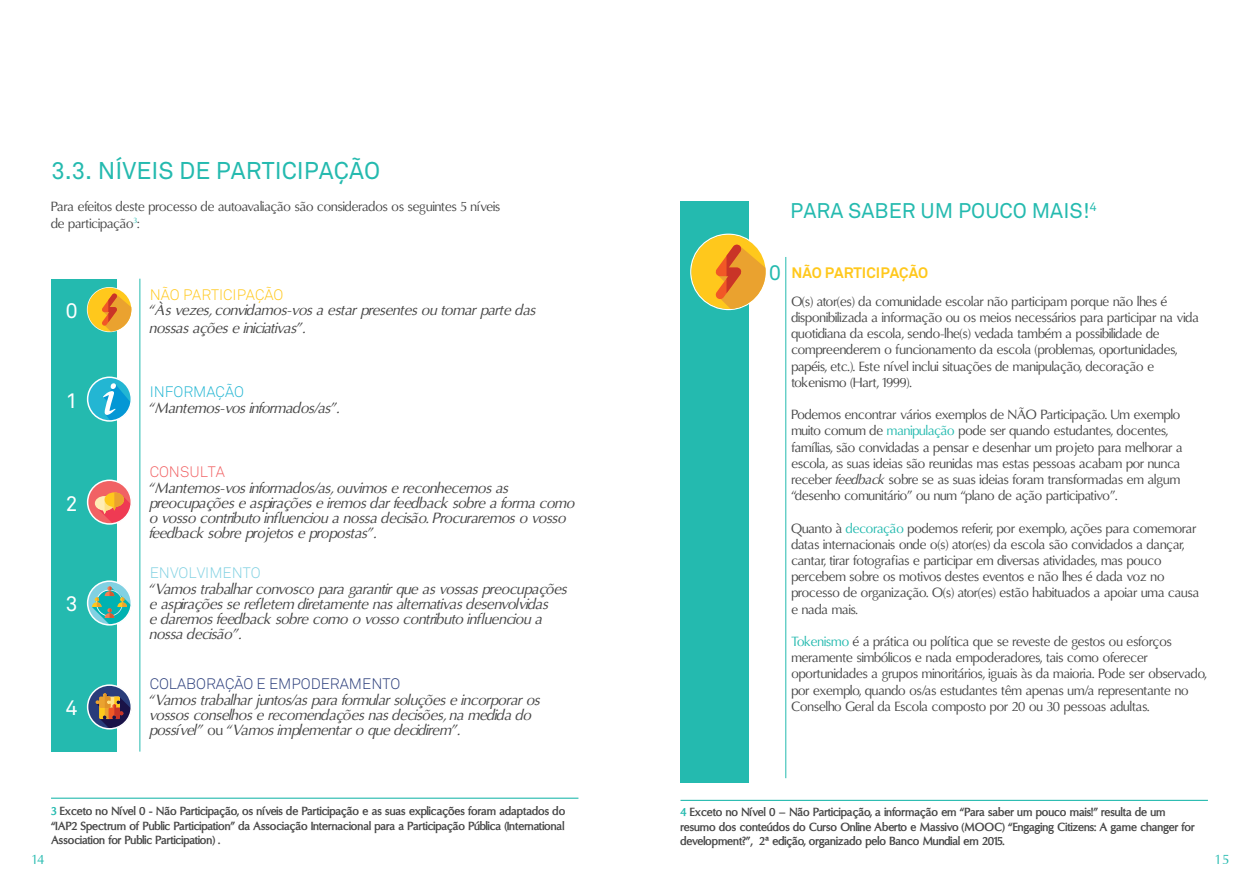
<style>
.page{position:relative;width:1259px;height:893px;background:#fff}
.page>*{position:absolute;margin:0;border:0;box-sizing:border-box;transform-origin:0 0}
.t1{font:24px "Akkurat";color:#24baaf}
.t2{font:21px "Akkurat";color:#24baaf}
.t3{font:21px "Akkurat";color:#fff}
.t4{font:italic 15px/15px "Oregon LDO";color:#464646}
.t5{font:300 15px "Akkurat";color:#293c7a}
.t6{font:300 15px "Akkurat";color:#ffc81c}
.t7{font:700 15px "Akkurat";color:#ffc81c}
.t8{font:300 15px "Akkurat";color:#81d1e2}
.t9{font:300 15px "Akkurat";color:#23b6d3}
.t10{font:300 15px "Akkurat";color:#f16264}
.t11{font:13.5px/16.2px "Oregon LDO";color:#464646}
.t12{font:13.5px "Optima";color:#24baaf}
.t13{font:700 12px/14.4px "Oregon LDO";color:#464646;text-align:justify}
.s1{font-style:normal}
.s2{color:#24baaf}
.s3{font-style:italic}
</style>
<div class="page">
<div style="left:51px;top:279px;width:66px;height:473px;background:#24baaf"></div>
<hr style="left:51px;top:798px;width:527px;height:1px;background:#24baaf">
<div style="left:87px;top:287px;width:45px;height:45px;border:2px solid #fff;border-radius:50%"></div>
<div style="left:88px;top:288px;width:43px;height:43px;background:#ffc81c;border-radius:50%"></div>
<svg style="left:102px;top:293px;width:30px;height:38px"></svg>
<div style="left:88px;top:377px;width:43px;height:44px;background:#23b6d3;border-radius:50%"></div>
<svg style="left:103px;top:383px;width:26px;height:36px"></svg>
<div style="left:88px;top:480px;width:43px;height:44px;background:#f16264;border-radius:50%"></div>
<svg style="left:95px;top:492px;width:34px;height:32px"></svg>
<svg style="left:88px;top:581px;width:43px;height:44px"></svg>
<svg style="left:92px;top:586px;width:37px;height:39px"></svg>
<div style="left:88px;top:685px;width:43px;height:44px;background:#293c7a;border-radius:50%"></div>
<svg style="left:95px;top:693px;width:34px;height:36px"></svg>
<div style="left:87px;top:377px;width:45px;height:45px;border:2px solid #fff;border-radius:50%"></div>
<div style="left:87px;top:479px;width:45px;height:46px;border:2px solid #fff;border-radius:50%"></div>
<div style="left:87px;top:580px;width:45px;height:46px;border:2px solid #fff;border-radius:50%"></div>
<div style="left:87px;top:684px;width:45px;height:45px;border:2px solid #fff;border-radius:50%"></div>
<hr style="left:139px;top:279px;width:1px;height:473px;background:#24baaf">
<div style="left:680px;top:201px;width:69px;height:581px;background:#24baaf"></div>
<hr style="left:680px;top:800px;width:528px;height:1px;background:#24baaf">
<div style="left:691px;top:235px;width:74px;height:74px;background:#ffc81c;border-radius:50%"></div>
<svg style="left:715px;top:244px;width:51px;height:65px"></svg>
<hr style="left:785px;top:257px;width:1px;height:521px;background:#24baaf">
<h1 class="t1" style="left:51px;top:156px;width:180px">3.3. NÍVEIS DE PAR</h1>
<h1 class="t1" style="left:262px;top:156px;width:120px">TICIPAÇÃO</h1>
<p class="t11" style="left:51px;top:199px;width:451px">Para efeitos deste processo de autoavaliação são considerados os seguintes 5 níveis de participação<sup>3</sup>:</p>
<h2 class="t3" style="left:66px;top:298px;width:13px">0</h2>
<h2 class="t3" style="left:66px;top:388px;width:13px">1</h2>
<h2 class="t3" style="left:66px;top:491px;width:13px">2</h2>
<h2 class="t3" style="left:66px;top:592px;width:13px">3</h2>
<h2 class="t3" style="left:66px;top:696px;width:13px">4</h2>
<p class="t6" style="left:150px;top:286px;width:135px">NÃO PARTICIPAÇÃO</p>
<p class="t4" style="left:150px;top:302px;width:388px;line-height:18px">“Às vezes, convidamos-vos a estar presentes ou tomar parte das nossas ações e iniciativas”.</p>
<p class="t9" style="left:150px;top:383px;width:96px">INFORMAÇÃO</p>
<p class="t4" style="left:150px;top:400px;width:191px">“Mantemos-vos informados/as”.</p>
<p class="t10" style="left:150px;top:463px;width:77px">CONSULTA</p>
<p class="t4" style="left:150px;top:481px;width:427px">“Mantemos-vos informados/as, ouvimos e reconhecemos as preocupações e aspirações e iremos dar feedback sobre a forma como o vosso contributo influenciou a nossa decisão. Procuraremos o vosso feedback sobre projetos e propostas”.</p>
<p class="t8" style="left:150px;top:564px;width:11px">ENVOLVIMENTO</p>
<p class="t4" style="left:150px;top:582px;width:419px">“Vamos trabalhar convosco para garantir que as vossas preocupações e aspirações se refletem diretamente nas alternativas desenvolvidas<br>e daremos feedback sobre como o vosso contributo influenciou a nossa decisão”.</p>
<p class="t5" style="left:150px;top:675px;width:57px">COLABORAÇÃO</p>
<p class="t5" style="left:257px;top:675px;width:33px">E EMPO</p>
<p class="t5" style="left:311px;top:675px;width:21px">DERAMENTO</p>
<p class="t4" style="left:150px;top:692px;width:392px">“Vamos trabalhar juntos/as para formular soluções e incorporar os vossos conselhos e recomendações nas decisões, na medida do possível” <span class="s1">ou</span> “Vamos implementar o que decidirem”.</p>
<p class="t13" style="left:51px;top:804px;width:516px"><span class="s2">3</span> Exceto no Nível 0 - Não Participação, os níveis de Participação e as suas explicações foram adaptados do “IAP2 Spectrum of Public Participation” da Associação Internacional para a Participação Pública (International Association for Public Participation) .</p>
<h2 class="t2" style="left:790px;top:198px;width:28px">PARA</h2>
<h2 class="t2" style="left:848px;top:198px;width:250px">SABER UM POUCO MAIS!<sup>4</sup></h2>
<h2 class="t2" style="left:769px;top:261px;width:13px">0</h2>
<p class="t7" style="left:791px;top:263px;width:138px">NÃO PARTICIPAÇÃO</p>
<p class="t11" style="left:791px;top:293px;width:409px">O(s) ator(es) da comunidade escolar não participam porque não lhes é disponibilizada a informação ou os meios necessários para participar na vida quotidiana da escola, sendo-lhe(s) vedada também a possibilidade de compreenderem o funcionamento da escola (problemas, oportunidades, papéis, etc.). Este nível inclui situações de manipulação, decoração e tokenismo (Hart, 1999).</p>
<p class="t11" style="left:791px;top:407px;width:393px">Podemos encontrar vários exemplos de NÃO Participação. Um exemplo muito comum de <span class="s2">manipulação</span> pode ser quando estudantes, docentes, famílias, são convidadas a pensar e desenhar um projeto para melhorar a escola, as suas ideias são reunidas mas estas pessoas acabam por nunca receber <span class="s3">feedback</span> sobre se as suas ideias foram transformadas em algum “desenho comunitário” ou num “plano de ação participativo”.</p>
<p class="t11" style="left:791px;top:520px;width:409px">Quanto à <span class="s2">decoração</span> podemos referir, por exemplo, ações para comemorar datas internacionais onde o(s) ator(es) da escola são convidados a dançar, cantar, tirar fotografias e participar em diversas atividades, mas pouco percebem sobre os motivos destes eventos e não lhes é dada voz no processo de organização. O(s) ator(es) estão habituados a apoiar uma causa e nada mais.</p>
<p class="t11" style="left:791px;top:634px;width:417px"><span class="s2">Tokenismo</span> é a prática ou política que se reveste de gestos ou esforços meramente simbólicos e nada empoderadores, tais como oferecer oportunidades a grupos minoritários, iguais às da maioria. Pode ser observado, por exemplo, quando os/as estudantes têm apenas um/a representante no Conselho Geral da Escola composto por 20 ou 30 pessoas adultas.</p>
<p class="t13" style="left:680px;top:805px;width:515px;text-align:left"><span class="s2">4</span> Exceto no Nível 0 – Não Participação, a informação em “Para saber um pouco mais!” resulta de um resumo dos conteúdos do Curso Online Aberto e Massivo (MOOC) “Engaging Citizens: A game changer for development?”, 2ª edição, organizado pelo Banco Mundial em 2015.</p>
<p class="t12" style="left:31px;top:852px;width:15px">14</p>
<p class="t12" style="left:1214px;top:853px;width:17px">15</p>
</div>
